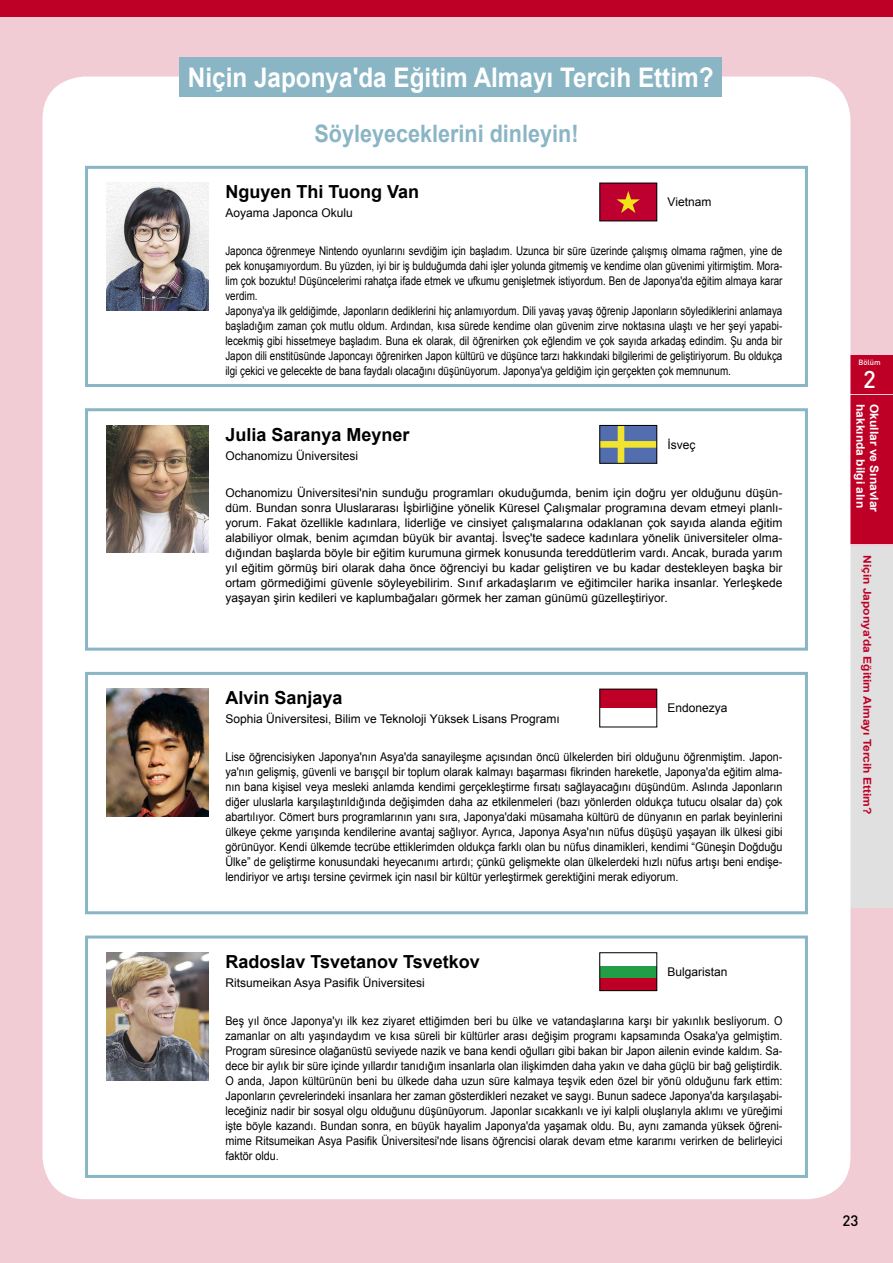
<style>
.page{position:relative;width:893px;height:1263px;background:#f2ccd4}
.page>*{position:absolute;margin:0;border:0;box-sizing:border-box;transform-origin:0 0}
.t1{font:700 27px "Arial";color:#fff;scale:.9 1}
.t2{font:700 24px "Arial";color:#8ab5c5;scale:.9 1}
.t3{font:500 24px "DIN Pro";color:#fff}
.t4{font:700 18px "Arial";color:#000}
.t5{font:500 15px "DIN Pro";color:#000}
.t6{font:12px/15px "Arial";color:#000;text-align:justify;scale:.9 1}
.t7{font:12px/15px "Arial";color:#000;text-align:justify}
.t8{font:12px/15px "Arial";color:#000;scale:.82 1}
.t9{font:700 11.7px "Arial";color:#fff}
.t10{font:700 10.8px "Arial";color:#be0027;scale:1.11 1}
.t11{font:500 7.5px "DIN Pro";color:#fff}
</style>
<div class="page">
<div style="left:850px;top:395px;width:43px;height:149px;background:#be0027"></div>
<div style="left:850px;top:355px;width:43px;height:38px;background:#be0027"></div>
<div style="left:850px;top:546px;width:43px;height:362px;background:#e0e0e0"></div>
<div style="left:0;top:0;width:893px;height:17px;background:#be0027"></div>
<div style="left:43px;top:77px;width:807px;height:1122px;background:#fff;border-radius:43px"></div>
<div style="left:179px;top:57px;width:543px;height:40px;background:#8ab5c5"></div>
<div style="left:85px;top:166px;width:723px;height:221px;border:3px solid #8ab5c5"></div>
<img style="left:106px;top:183px;width:102px;height:127px">
<svg style="left:602px;top:185px;width:53px;height:34px"></svg>
<div style="left:85px;top:408px;width:723px;height:243px;border:3px solid #8ab5c5"></div>
<svg style="left:602px;top:427px;width:53px;height:34px"></svg>
<div style="left:600px;top:425px;width:57px;height:38px;border:1px solid #000"></div>
<img style="left:106px;top:425px;width:102px;height:128px">
<div style="left:85px;top:935px;width:723px;height:243px;border:3px solid #8ab5c5"></div>
<div style="left:600px;top:689px;width:57px;height:19px;background:#be0027"></div>
<img style="left:106px;top:952px;width:102px;height:128px">
<div style="left:85px;top:672px;width:723px;height:242px;border:3px solid #8ab5c5"></div>
<div style="left:600px;top:978px;width:57px;height:13px;background:#be0027"></div>
<div style="left:600px;top:965px;width:57px;height:13px;background:#239e46"></div>
<div style="left:600px;top:952px;width:57px;height:39px;border:1px solid #000"></div>
<img style="left:106px;top:689px;width:102px;height:127px">
<h1 class="t1" style="left:188px;top:59px;width:586px">Niçin Japonya'da Eğitim Almayı Tercih Ettim?</h1>
<h2 class="t2" style="left:314px;top:118px;width:295px">Söyleyeceklerini dinleyin!</h2>
<h3 class="t4" style="left:225px;top:180px;width:195px">Nguyen Thi Tuong Van</h3>
<p class="t7" style="left:225px;top:206px;width:129px">Aoyama Japonca Okulu</p>
<p class="t7" style="left:668px;top:195px;width:45px">Vietnam</p>
<p class="t8" style="left:225px;top:243px;width:681px">Japonca öğrenmeye Nintendo oyunlarını sevdiğim için başladım. Uzunca bir süre üzerinde çalışmış olmama rağmen, yine de pek konuşamıyordum. Bu yüzden, iyi bir iş bulduğumda dahi işler yolunda gitmemiş ve kendime olan güvenimi yitirmiştim. Mora&shy;lim çok bozuktu! Düşüncelerimi rahatça ifade etmek ve ufkumu genişletmek istiyordum. Ben de Japonya'da eğitim almaya karar verdim.<br>Japonya'ya ilk geldiğimde, Japonların dediklerini hiç anlamıyordum. Dili yavaş yavaş öğrenip Japonların söylediklerini anlamaya başladığım zaman çok mutlu oldum. Ardından, kısa sürede kendime olan güvenim zirve noktasına ulaştı ve her şeyi yapabi&shy;lecekmiş gibi hissetmeye başladım. Buna ek olarak, dil öğrenirken çok eğlendim ve çok sayıda arkadaş edindim. Şu anda bir Japon dili enstitüsünde Japoncayı öğrenirken Japon kültürü ve düşünce tarzı hakkındaki bilgilerimi de geliştiriyorum. Bu oldukça ilgi çekici ve gelecekte de bana faydalı olacağını düşünüyorum. Japonya'ya geldiğim için gerçekten çok memnunum.</p>
<h3 class="t4" style="left:225px;top:422px;width:186px">Julia Saranya Meyner</h3>
<p class="t7" style="left:225px;top:448px;width:134px">Ochanomizu Üniversitesi</p>
<p class="t7" style="left:668px;top:437px;width:30px">İsveç</p>
<p class="t7" style="left:225px;top:486px;width:559px">Ochanomizu Üniversitesi'nin sunduğu programları okuduğumda, benim için doğru yer olduğunu düşün&shy;düm. Bundan sonra Uluslararası İşbirliğine yönelik Küresel Çalışmalar programına devam etmeyi planlı&shy;yorum. Fakat özellikle kadınlara, liderliğe ve cinsiyet çalışmalarına odaklanan çok sayıda alanda eğitim alabiliyor olmak, benim açımdan büyük bir avantaj. İsveç'te sadece kadınlara yönelik üniversiteler olma&shy;dığından başlarda böyle bir eğitim kurumuna girmek konusunda tereddütlerim vardı. Ancak, burada yarım yıl eğitim görmüş biri olarak daha önce öğrenciyi bu kadar geliştiren ve bu kadar destekleyen başka bir ortam görmediğimi güvenle söyleyebilirim. Sınıf arkadaşlarım ve eğitimciler harika insanlar. Yerleşkede yaşayan şirin kedileri ve kaplumbağaları görmek her zaman günümü güzelleştiriyor.</p>
<h3 class="t4" style="left:225px;top:686px;width:119px">Alvin Sanjaya</h3>
<p class="t7" style="left:225px;top:712px;width:336px">Sophia Üniversitesi, Bilim ve Teknoloji Yüksek Lisans Programı</p>
<p class="t7" style="left:668px;top:701px;width:62px">Endonezya</p>
<p class="t6" style="left:225px;top:749px;width:620px">Lise öğrencisiyken Japonya'nın Asya'da sanayileşme açısından öncü ülkelerden biri olduğunu öğrenmiştim. Japon&shy;ya'nın gelişmiş, güvenli ve barışçıl bir toplum olarak kalmayı başarması fikrinden hareketle, Japonya'da eğitim alma&shy;nın bana kişisel veya mesleki anlamda kendimi gerçekleştirme fırsatı sağlayacağını düşündüm. Aslında Japonların diğer uluslarla karşılaştırıldığında değişimden daha az etkilenmeleri (bazı yönlerden oldukça tutucu olsalar da) çok abartılıyor. Cömert burs programlarının yanı sıra, Japonya'daki müsamaha kültürü de dünyanın en parlak beyinlerini ülkeye çekme yarışında kendilerine avantaj sağlıyor. Ayrıca, Japonya Asya'nın nüfus düşüşü yaşayan ilk ülkesi gibi görünüyor. Kendi ülkemde tecrübe ettiklerimden oldukça farklı olan bu nüfus dinamikleri, kendimi “Güneşin Doğduğu Ülke” de geliştirme konusundaki heyecanımı artırdı; çünkü gelişmekte olan ülkelerdeki hızlı nüfus artışı beni endişe&shy;lendiriyor ve artışı tersine çevirmek için nasıl bir kültür yerleştirmek gerektiğini merak ediyorum.</p>
<h3 class="t4" style="left:225px;top:950px;width:256px">Radoslav Tsvetanov Tsvetkov</h3>
<p class="t7" style="left:225px;top:975px;width:201px">Ritsumeikan Asya Pasifik Üniversitesi</p>
<p class="t7" style="left:668px;top:964px;width:62px">Bulgaristan</p>
<p class="t6" style="left:225px;top:1013px;width:620px">Beş yıl önce Japonya'yı ilk kez ziyaret ettiğimden beri bu ülke ve vatandaşlarına karşı bir yakınlık besliyorum. O zamanlar on altı yaşındaydım ve kısa süreli bir kültürler arası değişim programı kapsamında Osaka'ya gelmiştim.<br>Program süresince olağanüstü seviyede nazik ve bana kendi oğulları gibi bakan bir Japon ailenin evinde kaldım. Sa&shy;dece bir aylık bir süre içinde yıllardır tanıdığım insanlarla olan ilişkimden daha yakın ve daha güçlü bir bağ geliştirdik.<br>O anda, Japon kültürünün beni bu ülkede daha uzun süre kalmaya teşvik eden özel bir yönü olduğunu fark ettim:<br>Japonların çevrelerindeki insanlara her zaman gösterdikleri nezaket ve saygı. Bunun sadece Japonya'da karşılaşabi&shy;leceğiniz nadir bir sosyal olgu olduğunu düşünüyorum. Japonlar sıcakkanlı ve iyi kalpli oluşlarıyla aklımı ve yüreğimi işte böyle kazandı. Bundan sonra, en büyük hayalim Japonya'da yaşamak oldu. Bu, aynı zamanda yüksek öğreni&shy;mime Ritsumeikan Asya Pasifik Üniversitesi'nde lisans öğrencisi olarak devam etme kararımı verirken de belirleyici faktör oldu.</p>
<p class="t11" style="left:858px;top:357px;width:24px">Bölüm</p>
<h2 class="t3" style="left:863px;top:363px;width:14px">2</h2>
<p class="t9" style="left:868px;top:404px;width:106px;rotate:90deg">hakkında bilgi alın</p>
<p class="t9" style="left:882px;top:404px;width:110px;rotate:90deg">Okullar ve Sınavlar</p>
<p class="t10" style="left:875px;top:555px;width:235px;rotate:90deg">Niçin Japonya'da Eğitim Almayı Tercih Ettim?</p>
<p class="t5" style="left:842px;top:1210px;width:17px">23</p>
</div>
